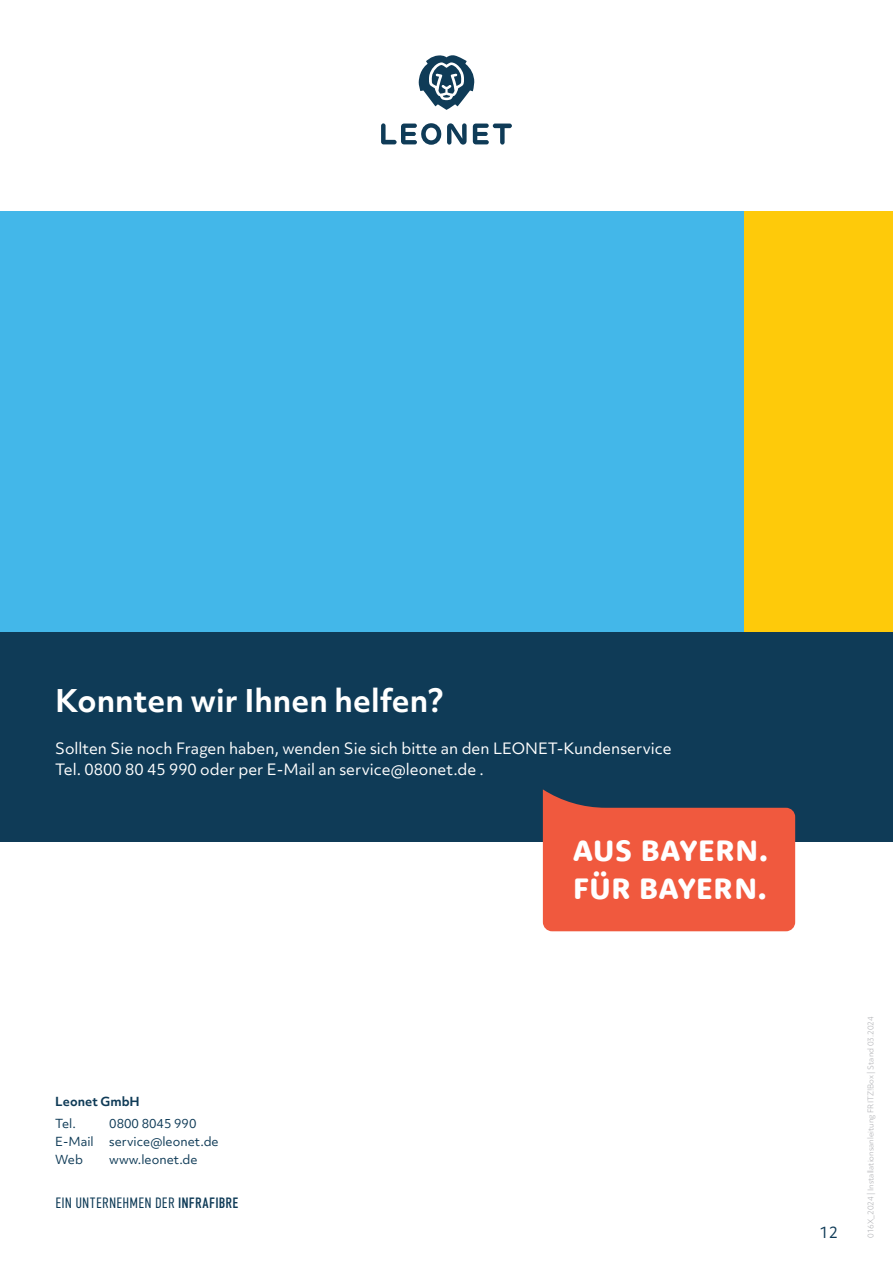
<style>
.page{position:relative;width:893px;height:1263px;background:#fff}
.page>*{position:absolute;margin:0;border:0;box-sizing:border-box;transform-origin:0 0}
.t1{font:800 30.6px/38.4px "Rooney Sans";letter-spacing:.02em;color:#fff}
.t2{font:700 30px "Objektiv Mk 3";color:#fff}
.t3{font:15px/21px "Objektiv Mk 3";color:#fff}
.t4{font:300 15px "DIN Condensed";letter-spacing:.02em;color:#0f3b57}
.t5{font:15px "Objektiv Mk 3";color:#0f3b57}
.t6{font:12px "Objektiv Mk 3";color:#0f3b57}
.t7{font:700 12px "Objektiv Mk 3";color:#0f3b57}
.t8{font:300 7.5px "Objektiv Mk 3";color:#a8a9ad}
.s1{font-weight:400}
</style>
<div class="page">
<div style="left:0;top:631px;width:893px;height:211px;background:#0f3b57"></div>
<svg style="left:543px;top:789px;width:252px;height:142px;background:#d45541"></svg>
<div style="left:0;top:210px;width:744px;height:421px;background:#43b7e9"></div>
<div style="left:744px;top:210px;width:149px;height:421px;background:#feca0a"></div>
<svg style="left:419px;top:55px;width:55px;height:55px"></svg>
<svg style="left:381px;top:123px;width:60px;height:22px"></svg>
<svg style="left:447px;top:123px;width:20px;height:22px"></svg>
<svg style="left:473px;top:124px;width:39px;height:21px"></svg>
<h2 class="t2" style="left:55px;top:680px;width:390px">Konnten wir Ihnen helfen?</h2>
<p class="t3" style="left:55px;top:738px;width:618px">Sollten Sie noch Fragen haben, wenden Sie sich bitte an den LEONET-Kundenservice<br>Tel. 0800 80 45 990 oder per E-Mail an service@leonet.de .</p>
<p class="t7" style="left:55px;top:1093px;width:86px">Leonet GmbH</p>
<p class="t6" style="left:55px;top:1115px;width:22px">Tel.</p>
<p class="t6" style="left:109px;top:1115px;width:89px">0800 8045 990</p>
<p class="t6" style="left:55px;top:1133px;width:40px">E-Mail</p>
<p class="t6" style="left:109px;top:1133px;width:111px">service@leonet.de</p>
<p class="t6" style="left:55px;top:1151px;width:29px">Web</p>
<p class="t6" style="left:109px;top:1151px;width:90px">www.leonet.de</p>
<p class="t4" style="left:55px;top:1194px;width:185px">EIN UNTERNEHMEN DER <span class="s1">INFRAFIBRE</span></p>
<h1 class="t1" style="left:573px;top:830px;width:197px">AUS BAYERN.<br>FÜR BAYERN.</h1>
<p class="t5" style="left:820px;top:1222px;width:20px">12</p>
<p class="t8" style="left:866px;top:1238px;width:223px;rotate:-90deg">016X_2024 | Installationsanleitung FRITZ!Box | Stand 03.2024</p>
</div>
